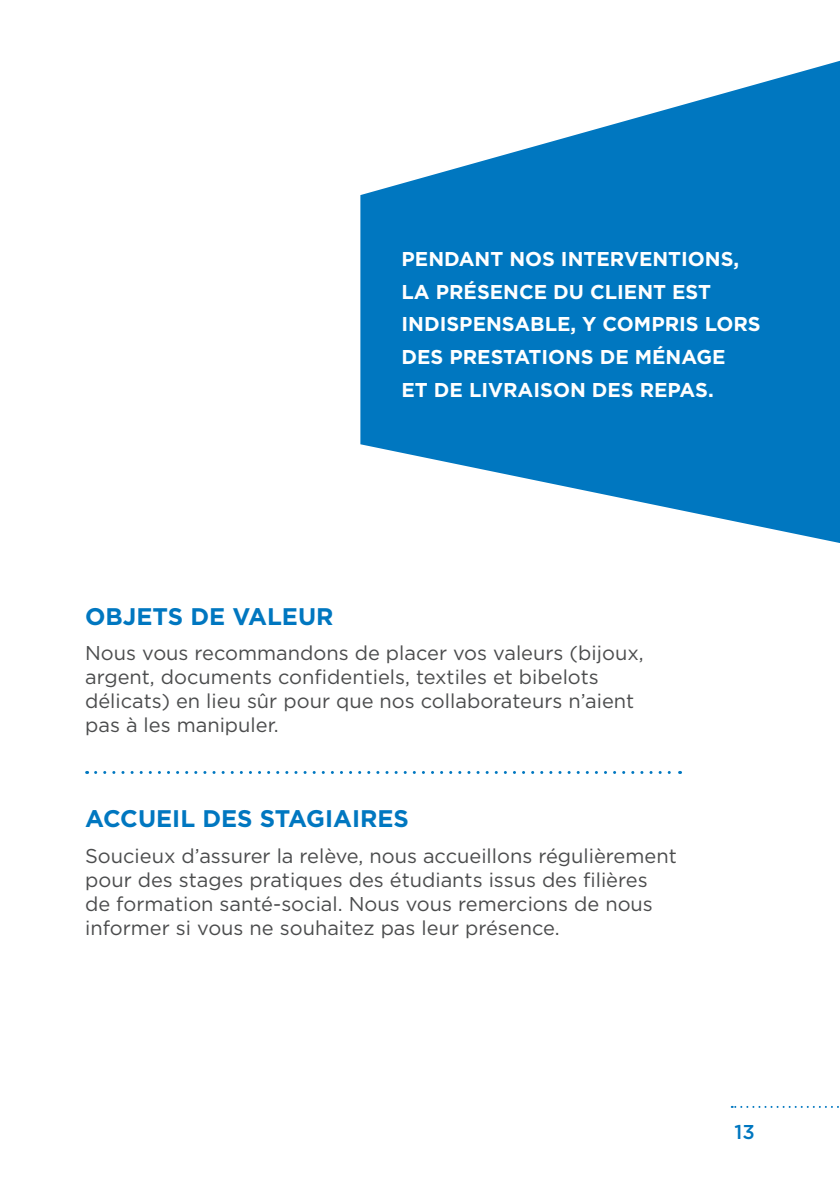
<style>
.page{position:relative;width:840px;height:1191px;background:#fff}
.page>*{position:absolute;margin:0;border:0;box-sizing:border-box;transform-origin:0 0}
.t1{font:700 24px "Gotham";color:#0077c0}
.t2{font:20px/24px "Gotham";color:#4b4c4d}
.t3{font:700 20px/32.8px "Gotham";color:#fff}
.t4{font:500 20px "Gotham";color:#0077c0}
</style>
<div class="page">
<svg style="left:731px;top:1106px;width:108px;height:2px"></svg>
<svg style="left:96px;top:771px;width:584px;height:3px"></svg>
<svg style="left:360px;top:61px;width:479px;height:482px;fill:#0077c0"></svg>
<p class="t3" style="left:401px;top:242px;width:360px">PENDANT NOS INTERVENTIONS,<br>LA PRÉSENCE DU CLIENT EST<br>INDISPENSABLE, Y COMPRIS LORS<br>DES PRESTATIONS DE MÉNAGE<br>ET DE LIVRAISON DES REPAS.</p>
<p class="t1" style="left:85px;top:602px;width:250px">OBJETS DE VALEUR</p>
<p class="t2" style="left:85px;top:641px;width:560px">Nous vous recommandons de placer vos valeurs (bijoux, argent, documents confidentiels, textiles et bibelots délicats) en lieu sûr pour que nos collaborateurs n’aient pas à les manipuler.</p>
<p class="t1" style="left:85px;top:805px;width:325px">ACCUEIL DES STAGIAIRES</p>
<p class="t2" style="left:85px;top:844px;width:592px">Soucieux d’assurer la relève, nous accueillons régulièrement pour des stages pratiques des étudiants issus des filières de formation santé-social. Nous vous remercions de nous informer si vous ne souhaitez pas leur présence.</p>
<p class="t4" style="left:734px;top:1120px;width:22px">13</p>
</div>
